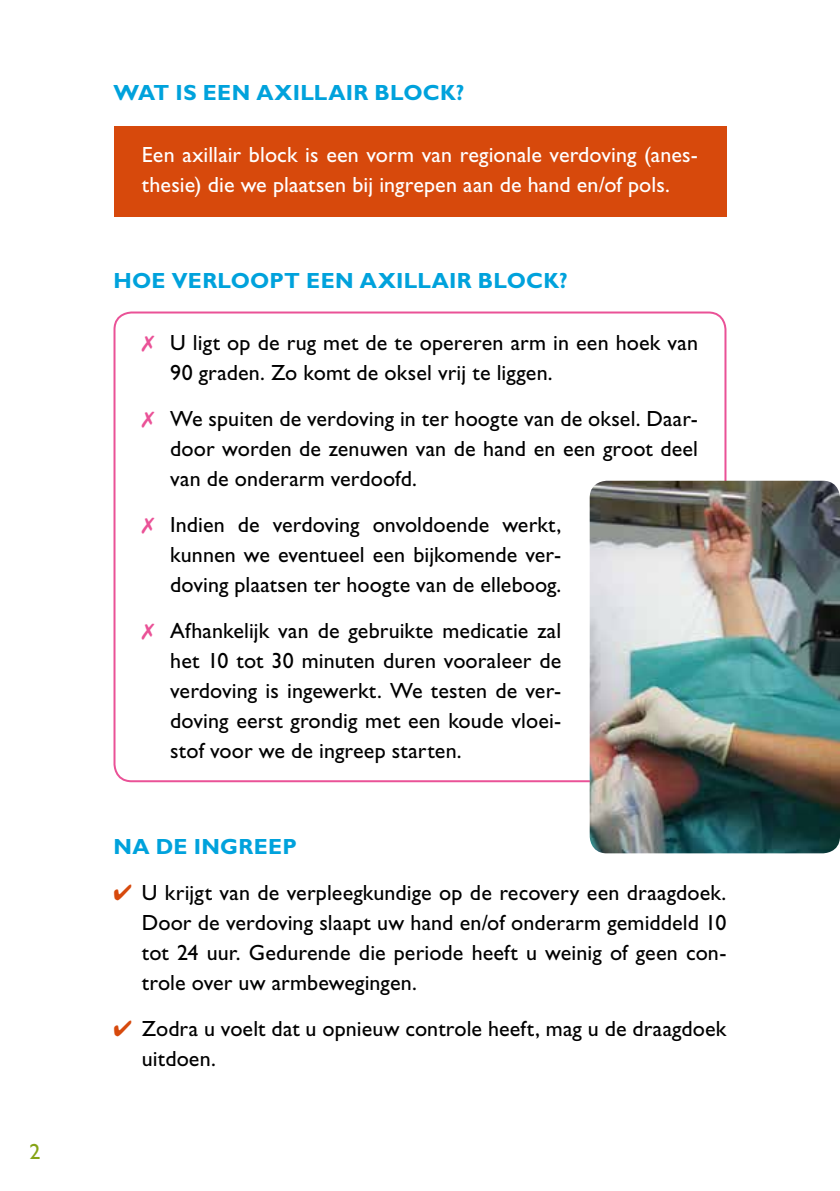
<style>
.page{position:relative;width:840px;height:1191px;background:#fff}
.page>*{position:absolute;margin:0;border:0;box-sizing:border-box;transform-origin:0 0}
.t1{font:22px/30px "Gill Sans Std";letter-spacing:.005em;color:#000;text-align:justify}
.t2{font:22px/30px "Gill Sans Std";letter-spacing:.005em;color:#fff}
.t3{font:700 22px "Gill Sans Std";letter-spacing:.015em;color:#00a2dc}
.t4{font:22px "Gill Sans Std";color:#86a315}
.s1{color:#ea5297}
.s2{color:#d7490c}
</style>
<div class="page">
<div style="left:113px;top:126px;width:613px;height:91px;background:#d7490c"></div>
<img style="left:589px;top:481px;width:250px;height:372px">
<p class="t4" style="left:29px;top:1138px;width:13px">2</p>
<p class="t3" style="left:113px;top:80px;width:352px">WAT IS EEN AXILLAIR BLOCK?</p>
<p class="t2" style="left:142px;top:140px;width:557px">Een axillair block is een vorm van regionale verdoving (anes&shy;thesie) die we plaatsen bij ingrepen aan de hand en/of pols.</p>
<p class="t3" style="left:113px;top:268px;width:455px">HOE VERLOOPT EEN AXILLAIR BLOCK?</p>
<p class="t1" style="left:170px;top:328px;width:529px;text-indent:-28px"><span class="s1">✗</span> U ligt op de rug met de te opereren arm in een hoek van<br>90 graden. Zo komt de oksel vrij te liggen.</p>
<p class="t1" style="left:170px;top:404px;width:529px;text-indent:-28px"><span class="s1">✗</span> We spuiten de verdoving in ter hoogte van de oksel. Daar&shy;door worden de zenuwen van de hand en een groot deel van de onderarm verdoofd.</p>
<p class="t1" style="left:170px;top:510px;width:392px;text-indent:-28px"><span class="s1">✗</span> Indien de verdoving onvoldoende werkt, kunnen we eventueel een bijkomende ver&shy;doving plaatsen ter hoogte van de elleboog.</p>
<p class="t1" style="left:170px;top:616px;width:392px;text-indent:-28px"><span class="s1">✗</span> Afhankelijk van de gebruikte medicatie zal het 10 tot 30 minuten duren vooraleer de verdoving is ingewerkt. We testen de ver&shy;doving eerst grondig met een koude vloei&shy;stof voor we de ingreep starten.</p>
<p class="t3" style="left:113px;top:834px;width:185px">NA DE INGREEP</p>
<p class="t1" style="left:142px;top:878px;width:585px;text-indent:-28px"><span class="s2">✔</span> U krijgt van de verpleegkundige op de recovery een draagdoek.<br>Door de verdoving slaapt uw hand en/of onderarm gemiddeld 10 tot 24 uur. Gedurende die periode heeft u weinig of geen con&shy;trole over uw armbewegingen.</p>
<p class="t1" style="left:142px;top:1014px;width:585px;text-indent:-28px"><span class="s2">✔</span> Zodra u voelt dat u opnieuw controle heeft, mag u de draagdoek uitdoen.</p>
</div>
